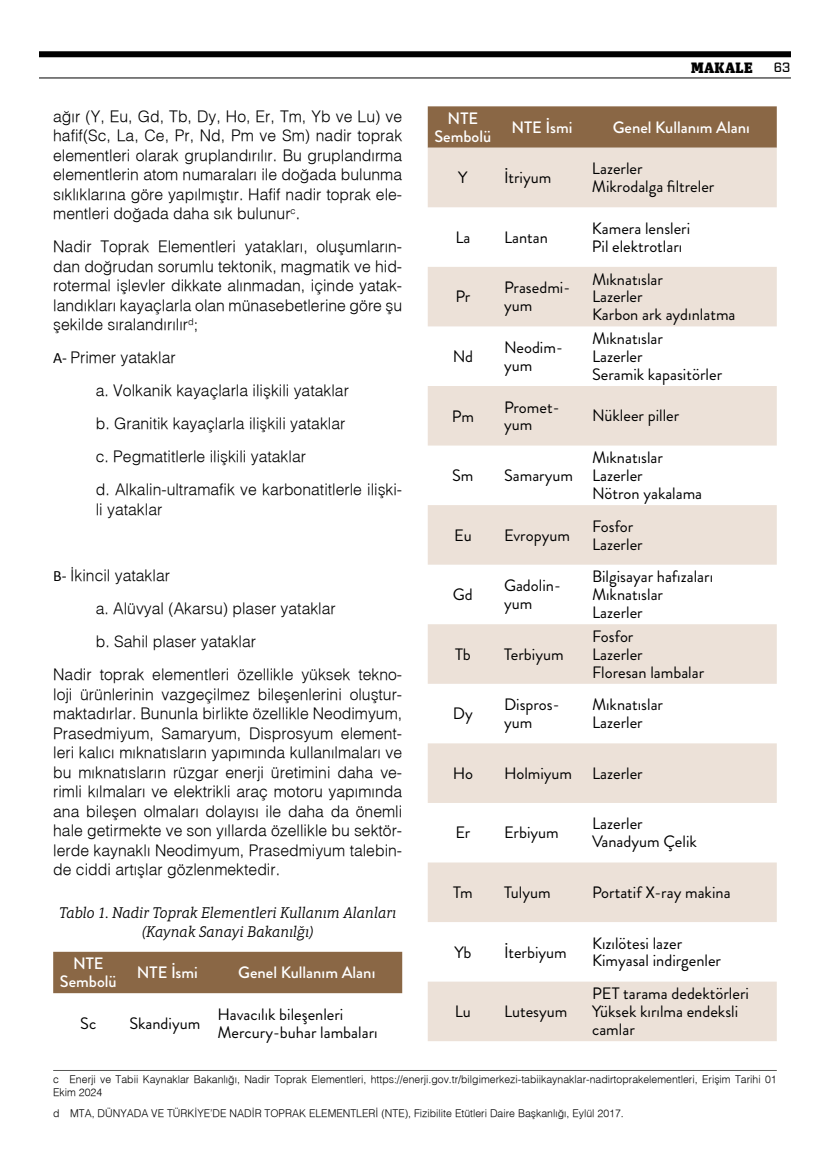
<style>
.page{position:relative;width:830px;height:1170px;background:#fff}
.page>*{position:absolute;margin:0;border:0;box-sizing:border-box;transform-origin:0 0}
.t1{font:16.5px/17.9px "Brandon Grotesque";color:#000}
.t2{font:500 16.5px/17.9px "Brandon Grotesque";color:#fff;text-align:center}
.t3{font:300 15.75px/19.5px "Helvetica";color:#000;text-align:justify}
.t4{font:italic 300 15.75px/19.5px "Aptifer Slab LT Pro";letter-spacing:-.005em;color:#000;text-align:center}
.t5{font:900 15px "Unit Slab Pro";letter-spacing:.02em;color:#000}
.t6{font:500 13.5px "Industry";color:#000}
.t7{font:300 10.5px/12.6px "Helvetica";color:#000}
.s1{font-family:"Calibri";font-weight:400}
</style>
<div class="page">
<div style="left:53px;top:951px;width:349px;height:42px;background:#8a6745"></div>
<hr style="left:53px;top:1069px;width:723px;height:1px;background:#575756">
<div style="left:427px;top:106px;width:349px;height:42px;background:#8a6745"></div>
<svg style="left:428px;top:148px;width:348px;height:893px;fill:#ece1d8"></svg>
<div style="left:39px;top:51px;width:751px;height:6px;background:#000"></div>
<hr style="left:39px;top:78px;width:751px;height:1px;background:#000">
<p class="t5" style="left:690px;top:57px;width:63px">MAKALE</p>
<p class="t6" style="left:773px;top:60px;width:18px">63</p>
<p class="t3" style="left:53px;top:106px;width:350px">ağır (Y, Eu, Gd, Tb, Dy, Ho, Er, Tm, Yb ve Lu) ve hafif(Sc, La, Ce, Pr, Nd, Pm ve Sm) nadir toprak elementleri olarak gruplandırılır. Bu gruplandırma elementlerin atom numaraları ile doğada bulunma sıklıklarına göre yapılmıştır. Hafif nadir toprak ele&shy;mentleri doğada daha sık bulunur<sup>c</sup>.</p>
<p class="t3" style="left:53px;top:237px;width:350px">Nadir Toprak Elementleri yatakları, oluşumların&shy;dan doğrudan sorumlu tektonik, magmatik ve hid&shy;rotermal işlevler dikkate alınmadan, içinde yatak&shy;landıkları kayaçlarla olan münasebetlerine göre şu şekilde sıralandırılır<sup>d</sup>;</p>
<p class="t3" style="left:96px;top:341px;width:308px;line-height:33px;text-align:left;text-indent:-43px"><span class="s1">A-</span> Primer yataklar<br>a. Volkanik kayaçlarla ilişkili yataklar<br>b. Granitik kayaçlarla ilişkili yataklar<br>c. Pegmatitlerle ilişkili yataklar<br>d. Alkalin-ultramafik ve karbonatitlerle ilişki-</p>
<p class="t3" style="left:96px;top:499px;width:68px">li yataklar</p>
<p class="t2" style="left:434px;top:110px;width:58px">NTE<br>Sembolü</p>
<p class="t2" style="left:511px;top:118px;width:63px">NTE İsmi</p>
<p class="t2" style="left:612px;top:118px;width:138px">Genel Kullanım Alanı</p>
<p class="t1" style="left:458px;top:169px;width:11px">Y</p>
<p class="t1" style="left:503px;top:169px;width:49px">İtriyum</p>
<p class="t1" style="left:591px;top:160px;width:124px">Lazerler<br>Mikrodalga filtreler</p>
<p class="t1" style="left:455px;top:228px;width:17px">La</p>
<p class="t1" style="left:503px;top:228px;width:45px">Lantan</p>
<p class="t1" style="left:591px;top:219px;width:100px">Kamera lensleri<br>Pil elektrotları</p>
<p class="t1" style="left:455px;top:288px;width:16px">Pr</p>
<p class="t1" style="left:504px;top:279px;width:68px">Prasedmi&shy;yum</p>
<p class="t1" style="left:591px;top:270px;width:145px">Mıknatıslar<br>Lazerler<br>Karbon ark aydınlatma</p>
<p class="t1" style="left:452px;top:347px;width:22px">Nd</p>
<p class="t1" style="left:504px;top:338px;width:60px">Neodim&shy;yum</p>
<p class="t1" style="left:591px;top:330px;width:132px">Mıknatıslar<br>Lazerler<br>Seramik kapasitörler</p>
<p class="t1" style="left:451px;top:407px;width:24px">Pm</p>
<p class="t1" style="left:504px;top:398px;width:57px">Promet&shy;yum</p>
<p class="t1" style="left:591px;top:407px;width:89px">Nükleer piller</p>
<p class="t1" style="left:452px;top:466px;width:23px">Sm</p>
<p class="t1" style="left:504px;top:466px;width:71px">Samaryum</p>
<p class="t1" style="left:591px;top:449px;width:112px">Mıknatıslar<br>Lazerler<br>Nötron yakalama</p>
<p class="t1" style="left:454px;top:526px;width:19px">Eu</p>
<p class="t1" style="left:504px;top:526px;width:67px">Evropyum</p>
<p class="t1" style="left:591px;top:517px;width:52px">Fosfor<br>Lazerler</p>
<p class="t1" style="left:453px;top:585px;width:21px">Gd</p>
<p class="t1" style="left:504px;top:577px;width:58px">Gadolin&shy;yum</p>
<p class="t1" style="left:591px;top:568px;width:123px">Bilgisayar hafızaları<br>Mıknatıslar<br>Lazerler</p>
<p class="t1" style="left:455px;top:645px;width:17px">Tb</p>
<p class="t1" style="left:504px;top:645px;width:61px">Terbiyum</p>
<p class="t3" style="left:53px;top:565px;width:118px"><span class="s1">B-</span> İkincil yataklar</p>
<p class="t3" style="left:96px;top:598px;width:241px">a. Alüvyal (Akarsu) plaser yataklar</p>
<p class="t3" style="left:96px;top:631px;width:162px">b. Sahil plaser yataklar</p>
<p class="t3" style="left:53px;top:664px;width:350px">Nadir toprak elementleri özellikle yüksek tekno-</p>
<p class="t3" style="left:53px;top:683px;width:350px">loji ürünlerinin vazgeçilmez bileşenlerini oluştur&shy;maktadırlar. Bununla birlikte özellikle Neodimyum, Prasedmiyum, Samaryum, Disprosyum element&shy;leri kalıcı mıknatısların yapımında kullanılmaları ve bu mıknatısların rüzgar enerji üretimini daha ve&shy;rimli kılmaları ve elektrikli araç motoru yapımında ana bileşen olmaları dolayısı ile daha da önemli hale getirmekte ve son yıllarda özellikle bu sektör&shy;lerde kaynaklı Neodimyum, Prasedmiyum talebin&shy;de ciddi artışlar gözlenmektedir.</p>
<p class="t4" style="left:59px;top:902px;width:338px">Tablo 1. Nadir Toprak Elementleri Kullanım Alanları (Kaynak Sanayi Bakanılğı)</p>
<p class="t2" style="left:60px;top:954px;width:58px">NTE<br>Sembolü</p>
<p class="t2" style="left:137px;top:963px;width:63px">NTE İsmi</p>
<p class="t2" style="left:238px;top:963px;width:138px">Genel Kullanım Alanı</p>
<p class="t1" style="left:80px;top:1014px;width:18px">Sc</p>
<p class="t1" style="left:129px;top:1014px;width:72px">Skandiyum</p>
<p class="t1" style="left:217px;top:1005px;width:162px">Havacılık bileşenleri<br>Mercury-buhar lambaları</p>
<p class="t7" style="left:53px;top:1072px;width:724px">c Enerji ve Tabii Kaynaklar Bakanlığı, Nadir Toprak Elementleri, https://enerji.gov.tr/bilgimerkezi-tabiikaynaklar-nadirtoprakelementleri, Erişim Tarihi 01<br>Ekim 2024</p>
<p class="t7" style="left:53px;top:1106px;width:572px">d MTA, DÜNYADA VE TÜRKİYE’DE NADİR TOPRAK ELEMENTLERİ (NTE), Fizibilite Etütleri Daire Başkanlığı, Eylül 2017.</p>
<p class="t1" style="left:591px;top:627px;width:114px">Fosfor<br>Lazerler<br>Floresan lambalar</p>
<p class="t1" style="left:452px;top:705px;width:22px">Dy</p>
<p class="t1" style="left:504px;top:696px;width:57px">Dispros&shy;yum</p>
<p class="t1" style="left:591px;top:696px;width:72px">Mıknatıslar<br>Lazerler</p>
<p class="t1" style="left:452px;top:764px;width:22px">Ho</p>
<p class="t1" style="left:504px;top:764px;width:140px">Holmiyum Lazerler</p>
<p class="t1" style="left:455px;top:824px;width:17px">Er</p>
<p class="t1" style="left:504px;top:824px;width:56px">Erbiyum</p>
<p class="t1" style="left:591px;top:815px;width:106px">Lazerler<br>Vanadyum Çelik</p>
<p class="t1" style="left:453px;top:883px;width:21px">Tm</p>
<p class="t1" style="left:504px;top:883px;width:48px">Tulyum</p>
<p class="t1" style="left:591px;top:883px;width:140px">Portatif X-ray makina</p>
<p class="t1" style="left:454px;top:943px;width:19px">Yb</p>
<p class="t1" style="left:504px;top:943px;width:64px">İterbiyum</p>
<p class="t1" style="left:591px;top:934px;width:130px">Kızılötesi lazer<br>Kimyasal indirgenler</p>
<p class="t1" style="left:454px;top:1002px;width:18px">Lu</p>
<p class="t1" style="left:504px;top:1002px;width:65px">Lutesyum</p>
<p class="t1" style="left:591px;top:984px;width:158px">PET tarama dedektörleri<br>Yüksek kırılma endeksli camlar</p>
</div>
